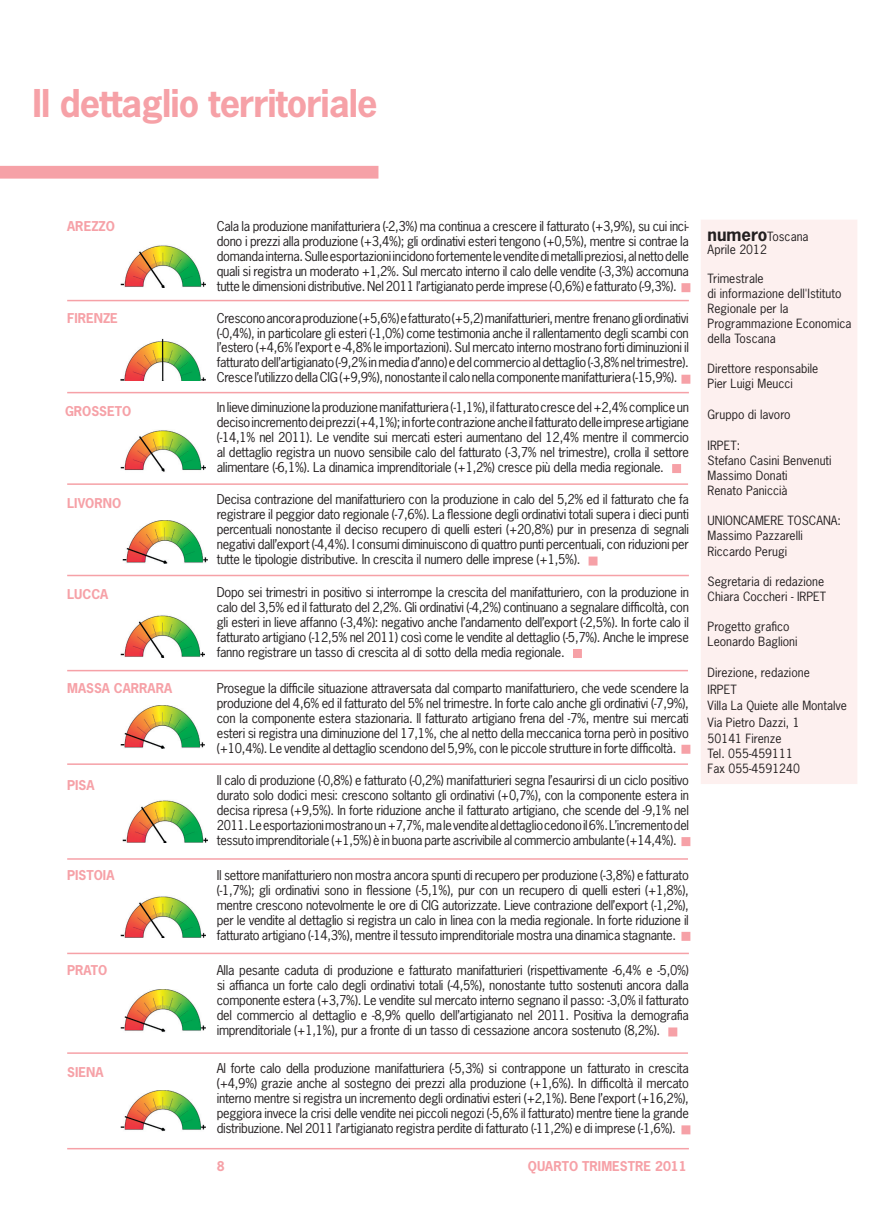
<style>
.page{position:relative;width:893px;height:1212px;background:#fff}
.page>*{position:absolute;margin:0;border:0;box-sizing:border-box;transform-origin:0 0}
.t1{font:700 36px "News Gothic Std";letter-spacing:-.025em;color:#f6a1a7}
.t2{font:12.75px/15px "News Gothic Std";letter-spacing:-.025em;color:#231f20;text-align:justify}
.t3{font:700 12.75px "News Gothic Std";color:#f6a1a7}
.t4{font:12px/15.1px "News Gothic Std";color:#231f20}
.s1{font-weight:700;font-size:16.8px}
</style>
<div class="page">
<div style="left:1px;top:167px;width:377px;height:11px;background:#f6a1a7"></div>
<div style="left:0;top:166px;width:378px;height:13px;border:2px solid #f6a1a7"></div>
<div style="left:701px;top:220px;width:156px;height:564px;background:#fdf0ef"></div>
<div style="left:681px;top:283px;width:9px;height:9px;border:3px solid #f6a1a7"></div>
<div style="left:681px;top:375px;width:9px;height:9px;border:3px solid #f6a1a7"></div>
<div style="left:672px;top:464px;width:9px;height:9px;border:3px solid #f6a1a7"></div>
<div style="left:589px;top:556px;width:8px;height:9px;border:3px solid #f6a1a7"></div>
<div style="left:573px;top:649px;width:9px;height:9px;border:3px solid #f6a1a7"></div>
<div style="left:681px;top:745px;width:9px;height:9px;border:3px solid #f6a1a7"></div>
<div style="left:681px;top:837px;width:9px;height:9px;border:3px solid #f6a1a7"></div>
<div style="left:681px;top:932px;width:9px;height:9px;border:3px solid #f6a1a7"></div>
<div style="left:668px;top:1027px;width:9px;height:9px;border:3px solid #f6a1a7"></div>
<hr style="left:67px;top:300px;width:622px;height:1px;background:#f6a1a7">
<hr style="left:67px;top:392px;width:622px;height:1px;background:#f6a1a7">
<hr style="left:67px;top:483px;width:621px;height:2px;background:#f6a1a7">
<hr style="left:67px;top:575px;width:622px;height:1px;background:#f6a1a7">
<hr style="left:67px;top:670px;width:621px;height:1px;background:#f6a1a7">
<hr style="left:67px;top:763px;width:621px;height:2px;background:#f6a1a7">
<hr style="left:67px;top:858px;width:621px;height:2px;background:#f6a1a7">
<hr style="left:67px;top:952px;width:622px;height:2px;background:#f6a1a7">
<hr style="left:67px;top:1052px;width:621px;height:2px;background:#f6a1a7">
<hr style="left:67px;top:1148px;width:622px;height:1px;background:#f6a1a7">
<div style="left:681px;top:1125px;width:9px;height:9px;border:3px solid #f6a1a7"></div>
<img style="left:120px;top:338px;width:85px;height:43px">
<img style="left:123px;top:521px;width:84px;height:42px">
<img style="left:120px;top:615px;width:85px;height:42px">
<img style="left:120px;top:706px;width:85px;height:42px">
<img style="left:122px;top:800px;width:86px;height:42px">
<img style="left:120px;top:896px;width:85px;height:42px">
<img style="left:120px;top:990px;width:85px;height:42px">
<img style="left:120px;top:1091px;width:85px;height:40px">
<img style="left:120px;top:245px;width:85px;height:42px">
<img style="left:120px;top:430px;width:85px;height:42px">
<svg style="left:683px;top:285px;width:6px;height:6px"></svg>
<svg style="left:683px;top:376px;width:6px;height:6px"></svg>
<svg style="left:674px;top:465px;width:6px;height:6px"></svg>
<svg style="left:590px;top:558px;width:6px;height:6px"></svg>
<svg style="left:574px;top:650px;width:6px;height:6px"></svg>
<svg style="left:683px;top:746px;width:6px;height:6px"></svg>
<svg style="left:683px;top:838px;width:6px;height:6px"></svg>
<svg style="left:683px;top:933px;width:6px;height:6px"></svg>
<svg style="left:670px;top:1029px;width:6px;height:6px"></svg>
<svg style="left:683px;top:1127px;width:6px;height:6px"></svg>
<h1 class="t1" style="left:33px;top:79px;width:346px">Il dettaglio territoriale</h1>
<p class="t3" style="left:67px;top:218px;width:17px">Arezzo</p>
<p class="t3" style="left:67px;top:309px;width:16px">Firenze</p>
<p class="t3" style="left:65px;top:403px;width:68px">GROSSETO</p>
<p class="t3" style="left:67px;top:494px;width:56px">LIVORNO</p>
<p class="t3" style="left:67px;top:586px;width:43px">LUCCA</p>
<p class="t3" style="left:67px;top:679px;width:107px">MASSA CARRARA</p>
<p class="t3" style="left:67px;top:777px;width:29px">PISA</p>
<p class="t3" style="left:67px;top:866px;width:49px">PISTOIA</p>
<p class="t3" style="left:67px;top:962px;width:42px">PRATO</p>
<p class="t2" style="left:217px;top:219px;width:474px">Cala la produzione manifatturiera (-2,3%) ma continua a crescere il fatturato (+3,9%), su cui inci&shy;dono i prezzi alla produzione (+3,4%); gli ordinativi esteri tengono (+0,5%), mentre si contrae la domanda interna. Sulle esportazioni incidono fortemente le vendite di metalli preziosi, al netto delle quali si registra un moderato +1,2%. Sul mercato interno il calo delle vendite (-3,3%) accomuna tutte le dimensioni distributive. Nel 2011 l’artigianato perde imprese (-0,6%) e fatturato (-9,3%).</p>
<p class="t2" style="left:217px;top:310px;width:474px">Crescono ancora produzione (+5,6%) e fatturato (+5,2) manifatturieri, mentre frenano gli ordinativi (-0,4%), in particolare gli esteri (-1,0%) come testimonia anche il rallentamento degli scambi con l’estero (+4,6% l’export e -4,8% le importazioni). Sul mercato interno mostrano forti diminuzioni il fatturato dell’artigianato (-9,2% in media d’anno) e del commercio al dettaglio (-3,8% nel trimestre).<br>Cresce l’utilizzo della CIG (+9,9%), nonostante il calo nella componente manifatturiera (-15,9%).</p>
<p class="t2" style="left:217px;top:399px;width:474px">In lieve diminuzione la produzione manifatturiera (-1,1%), il fatturato cresce del +2,4% complice un deciso incremento dei prezzi (+4,1%); in forte contrazione anche il fatturato delle imprese artigiane (-14,1% nel 2011). Le vendite sui mercati esteri aumentano del 12,4% mentre il commercio al dettaglio registra un nuovo sensibile calo del fatturato (-3,7% nel trimestre), crolla il settore alimentare (-6,1%). La dinamica imprenditoriale (+1,2%) cresce più della media regionale.</p>
<p class="t2" style="left:217px;top:492px;width:474px">Decisa contrazione del manifatturiero con la produzione in calo del 5,2% ed il fatturato che fa registrare il peggior dato regionale (-7,6%). La flessione degli ordinativi totali supera i dieci punti percentuali nonostante il deciso recupero di quelli esteri (+20,8%) pur in presenza di segnali negativi dall’export (-4,4%). I consumi diminuiscono di quattro punti percentuali, con riduzioni per tutte le tipologie distributive. In crescita il numero delle imprese (+1,5%).</p>
<p class="t2" style="left:217px;top:584px;width:474px">Dopo sei trimestri in positivo si interrompe la crescita del manifatturiero, con la produzione in calo del 3,5% ed il fatturato del 2,2%. Gli ordinativi (-4,2%) continuano a segnalare difficoltà, con gli esteri in lieve affanno (-3,4%): negativo anche l’andamento dell’export (-2,5%). In forte calo il fatturato artigiano (-12,5% nel 2011) così come le vendite al dettaglio (-5,7%). Anche le imprese fanno registrare un tasso di crescita al di sotto della media regionale.</p>
<p class="t2" style="left:217px;top:680px;width:474px">Prosegue la difficile situazione attraversata dal comparto manifatturiero, che vede scendere la produzione del 4,6% ed il fatturato del 5% nel trimestre. In forte calo anche gli ordinativi (-7,9%), con la componente estera stazionaria. Il fatturato artigiano frena del -7%, mentre sui mercati esteri si registra una diminuzione del 17,1%, che al netto della meccanica torna però in positivo (+10,4%). Le vendite al dettaglio scendono del 5,9%, con le piccole strutture in forte difficoltà.</p>
<p class="t2" style="left:217px;top:772px;width:474px">Il calo di produzione (-0,8%) e fatturato (-0,2%) manifatturieri segna l’esaurirsi di un ciclo positivo durato solo dodici mesi: crescono soltanto gli ordinativi (+0,7%), con la componente estera in decisa ripresa (+9,5%). In forte riduzione anche il fatturato artigiano, che scende del -9,1% nel 2011. Le esportazioni mostrano un +7,7%, ma le vendite al dettaglio cedono il 6%. L’incremento del tessuto imprenditoriale (+1,5%) è in buona parte ascrivibile al commercio ambulante (+14,4%).</p>
<p class="t2" style="left:217px;top:867px;width:474px">Il settore manifatturiero non mostra ancora spunti di recupero per produzione (-3,8%) e fatturato (-1,7%); gli ordinativi sono in flessione (-5,1%), pur con un recupero di quelli esteri (+1,8%), mentre crescono notevolmente le ore di CIG autorizzate. Lieve contrazione dell’export (-1,2%), per le vendite al dettaglio si registra un calo in linea con la media regionale. In forte riduzione il fatturato artigiano (-14,3%), mentre il tessuto imprenditoriale mostra una dinamica stagnante.</p>
<p class="t2" style="left:217px;top:963px;width:474px">Alla pesante caduta di produzione e fatturato manifatturieri (rispettivamente -6,4% e -5,0%) si affianca un forte calo degli ordinativi totali (-4,5%), nonostante tutto sostenuti ancora dalla componente estera (+3,7%). Le vendite sul mercato interno segnano il passo: -3,0% il fatturato del commercio al dettaglio e -8,9% quello dell’artigianato nel 2011. Positiva la demografia imprenditoriale (+1,1%), pur a fronte di un tasso di cessazione ancora sostenuto (8,2%).</p>
<p class="t3" style="left:67px;top:1064px;width:38px">SIENA</p>
<p class="t2" style="left:217px;top:1061px;width:474px">Al forte calo della produzione manifatturiera (-5,3%) si contrappone un fatturato in crescita (+4,9%) grazie anche al sostegno dei prezzi alla produzione (+1,6%). In difficoltà il mercato interno mentre si registra un incremento degli ordinativi esteri (+2,1%). Bene l’export (+16,2%), peggiora invece la crisi delle vendite nei piccoli negozi (-5,6% il fatturato) mentre tiene la grande distribuzione. Nel 2011 l’artigianato registra perdite di fatturato (-11,2%) e di imprese (-1,6%).</p>
<p class="t3" style="left:217px;top:1157px;width:9px">8</p>
<p class="t3" style="left:528px;top:1157px;width:160px">QUARTO TRIMESTRE 2011</p>
<p class="t4" style="left:708px;top:229px;width:102px;line-height:13.8px"><span class="s1">numero</span>Toscana<br>Aprile 2012</p>
<p class="t4" style="left:708px;top:271px;width:145px">Trimestrale<br>di informazione dell'Istituto<br>Regionale per la<br>Programmazione Economica della Toscana</p>
<p class="t4" style="left:708px;top:361px;width:112px">Direttore responsabile<br>Pier Luigi Meucci</p>
<p class="t4" style="left:708px;top:407px;width:85px">Gruppo di lavoro</p>
<p class="t4" style="left:708px;top:437px;width:7px">irpet</p>
<p class="t4" style="left:708px;top:437px;width:125px;text-indent:29px">:<br>Stefano Casini Benvenuti<br>Massimo Donati<br>Renato Paniccià</p>
<p class="t4" style="left:708px;top:513px;width:135px">UNIONCAMERE TOSCANA:<br>Massimo Pazzarelli<br>Riccardo Perugi</p>
<p class="t4" style="left:708px;top:574px;width:118px">Segretaria di redazione<br>Chiara Coccheri - irpet</p>
<p class="t4" style="left:708px;top:619px;width:91px">Progetto grafico<br>Leonardo Baglioni</p>
<p class="t4" style="left:708px;top:664px;width:141px;line-height:16.5px">Direzione, redazione<br>IRPET<br>Villa La Quiete alle Montalve<br>Via Pietro Dazzi, 1<br>50141 Firenze</p>
<p class="t4" style="left:708px;top:746px;width:94px">Tel. 055-459111<br>Fax 055-4591240</p>
</div>
